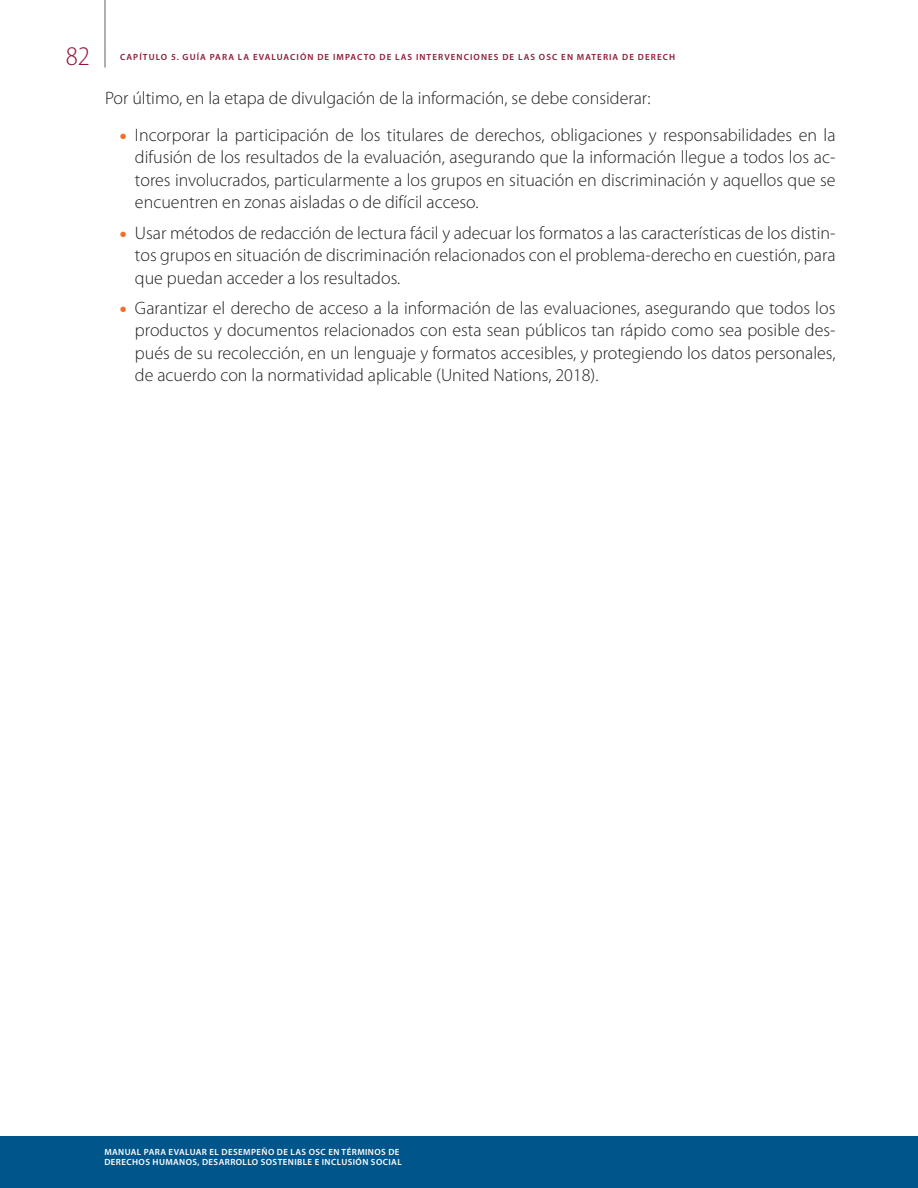
<style>
.page{position:relative;width:918px;height:1188px;background:#fff}
.page>*{position:absolute;margin:0;border:0;box-sizing:border-box;transform-origin:0 0}
.t1{font:300 semi-condensed 27px "Myriad Pro";color:#8f1838}
.t2{font:300 18px/22.5px "Myriad Pro";color:#231f20;text-align:justify}
.t3{font:600 9px/10.5px "Myriad Pro";letter-spacing:.045em;color:#fff}
.t4{font:600 9px "Myriad Pro";letter-spacing:.12em;color:#8f1838}
.s1{font-weight:900;font-stretch:semi-expanded;color:#f36e24}
</style>
<div class="page">
<div style="left:0;top:1136px;width:918px;height:52px;background:#00558a"></div>
<hr style="left:104px;top:0;width:2px;height:68px;background:#939598">
<h1 class="t1" style="left:66px;top:41px;width:26px">82</h1>
<p class="t4" style="left:120px;top:51px;width:30px">CAP ÍTULO</p>
<p class="t4" style="left:171px;top:51px;width:46px">5. GUÍA PARA</p>
<p class="t4" style="left:238px;top:51px;width:23px">LA EVALUACIÓN</p>
<p class="t4" style="left:317px;top:51px;width:23px">DE IMPACTO</p>
<p class="t4" style="left:379px;top:51px;width:23px">DE LAS</p>
<p class="t4" style="left:416px;top:51px;width:7px">INTERVENCIONES</p>
<p class="t4" style="left:502px;top:51px;width:23px">DE LAS</p>
<p class="t4" style="left:539px;top:51px;width:45px">OSC EN MATERIA</p>
<p class="t4" style="left:622px;top:51px;width:23px">DE DERECH</p>
<p class="t2" style="left:105px;top:86px;width:547px">Por último, en la etapa de divulgación de la información, se debe considerar:</p>
<p class="t2" style="left:135px;top:124px;width:702px;text-indent:-15px"><span class="s1">•</span> Incorporar la participación de los titulares de derechos, obligaciones y responsabilidades en la difusión de los resultados de la evaluación, asegurando que la información llegue a todos los ac&shy;tores involucrados, particularmente a los grupos en situación en discriminación y aquellos que se encuentren en zonas aisladas o de difícil acceso.</p>
<p class="t2" style="left:135px;top:221px;width:702px;text-indent:-15px"><span class="s1">•</span> Usar métodos de redacción de lectura fácil y adecuar los formatos a las características de los distin&shy;tos grupos en situación de discriminación relacionados con el problema-derecho en cuestión, para que puedan acceder a los resultados.</p>
<p class="t2" style="left:135px;top:296px;width:702px;text-indent:-15px"><span class="s1">•</span> Garantizar el derecho de acceso a la información de las evaluaciones, asegurando que todos los productos y documentos relacionados con esta sean públicos tan rápido como sea posible des&shy;pués de su recolección, en un lenguaje y formatos accesibles, y protegiendo los datos personales, de acuerdo con la normatividad aplicable (United Nations, 2018).</p>
<p class="t3" style="left:104px;top:1146px;width:299px">MANUAL PARA EVALUAR EL DESEMPEÑO DE LAS OSC EN TÉRMINOS DE<br>DERECHOS HUMANOS, DESARROLLO SOSTENIBLE E INCLUSIÓN SOCIAL</p>
</div>
